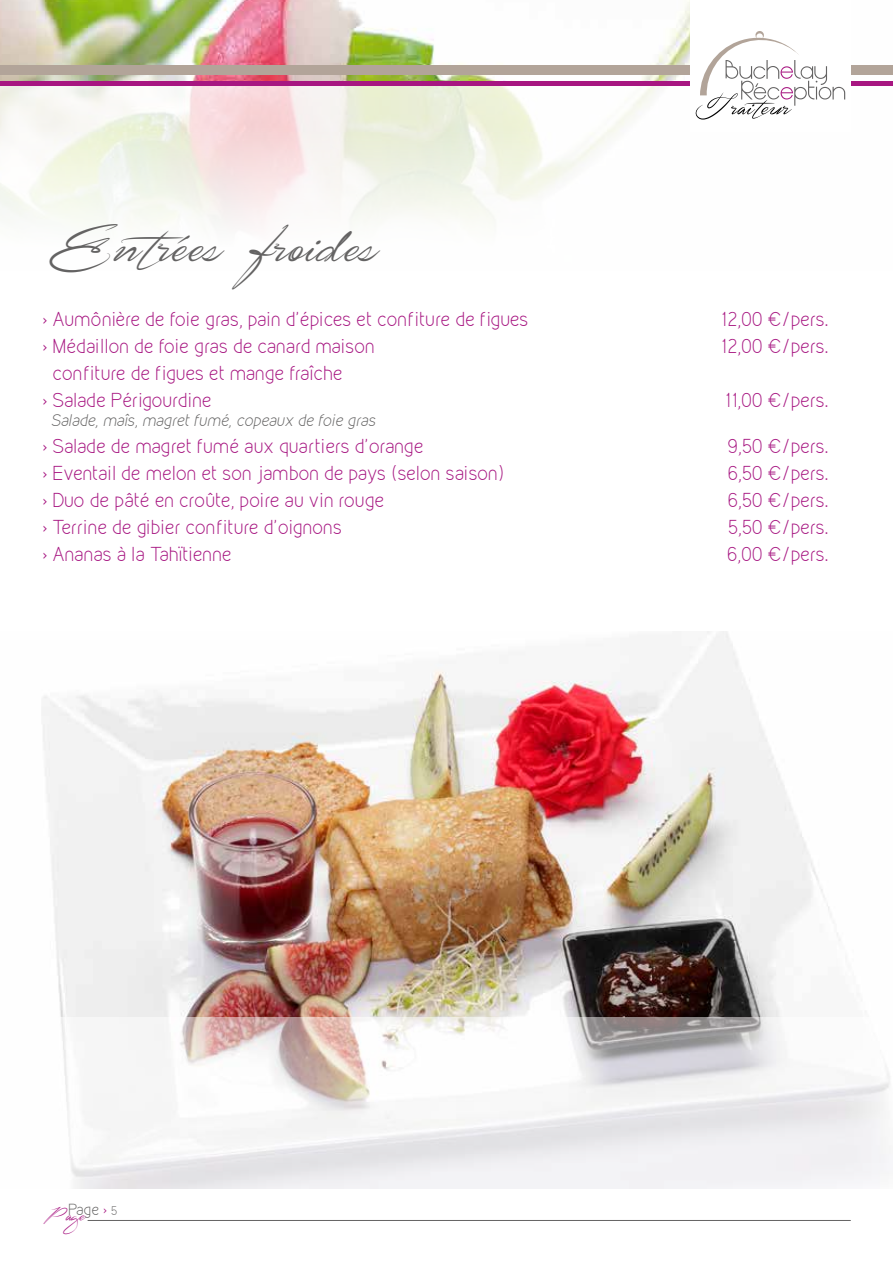
<style>
.page{position:relative;width:893px;height:1263px;background:#fff}
.page>*{position:absolute;margin:0;border:0;box-sizing:border-box;transform-origin:0 0}
.t1{font:36px "Signarita Zhai";color:#646363}
.t2{font:300 18px/27px "Kirvy";letter-spacing:-.01em;color:#a71681}
.t3{font:italic 300 15px "Kirvy";color:#646363}
.t4{font:300 14.4px "Kirvy";color:#646363}
.t5{font:12px "Signarita Zhai";color:#a71681}
.s1{color:#a71681}
.s2{font-size:11.1px}
</style>
<div class="page">
<img style="left:0;top:0;width:690px;height:81px">
<svg style="left:0;top:85px;width:893px;height:139px"></svg>
<div style="left:0;top:65px;width:893px;height:10px;background:#b2a499"></div>
<hr style="left:0;top:81px;width:893px;height:4px;background:#a71681">
<div style="left:690px;top:0;width:161px;height:132px;background:#fff"></div>
<svg style="left:696px;top:31px;width:149px;height:89px"></svg>
<img style="left:42px;top:631px;width:848px;height:557px">
<hr style="left:88px;top:1220px;width:762px;height:1px;background:#646363">
<h1 class="t1" style="left:43px;top:238px;width:339px">Entrées froides</h1>
<p class="t2" style="left:43px;top:305px;width:487px">› Aumônière de foie gras, pain d’épices et confiture de figues</p>
<p class="t2" style="left:721px;top:305px;width:109px">12,00 €/pers.</p>
<p class="t2" style="left:43px;top:332px;width:334px">› Médaillon de foie gras de canard maison</p>
<p class="t2" style="left:721px;top:332px;width:109px">12,00 €/pers.</p>
<p class="t2" style="left:43px;top:359px;width:302px;text-indent:10px">confiture de figues et mange fraîche › Salade Périgourdine</p>
<p class="t2" style="left:725px;top:386px;width:105px">11,00 €/pers.</p>
<p class="t3" style="left:51px;top:411px;width:329px">Salade,maîs,magretfumé,copeaux de foie gras</p>
<p class="t2" style="left:43px;top:433px;width:383px">› Salade de magret fumé aux quartiers d’orange</p>
<p class="t2" style="left:727px;top:433px;width:103px">9,50 €/pers.</p>
<p class="t2" style="left:43px;top:460px;width:463px">› Eventail de melon et son jambon de pays (selon saison)</p>
<p class="t2" style="left:727px;top:460px;width:103px">6,50 €/pers.</p>
<p class="t2" style="left:43px;top:487px;width:343px">› Duo de pâté en croûte, poire au vin rouge</p>
<p class="t2" style="left:727px;top:487px;width:103px">6,50 €/pers.</p>
<p class="t2" style="left:43px;top:514px;width:301px">› Terrine de gibier confiture d’oignons</p>
<p class="t2" style="left:728px;top:514px;width:102px">5,50 €/pers.</p>
<p class="t2" style="left:43px;top:541px;width:191px">› Ananas à la Tahïtienne</p>
<p class="t2" style="left:727px;top:541px;width:103px">6,00 €/pers.</p>
<p class="t4" style="left:68px;top:1200px;width:51px">Page <span class="s1">›</span> <span class="s2">5</span></p>
<p class="t5" style="left:43px;top:1213px;width:51px">Page</p>
</div>
